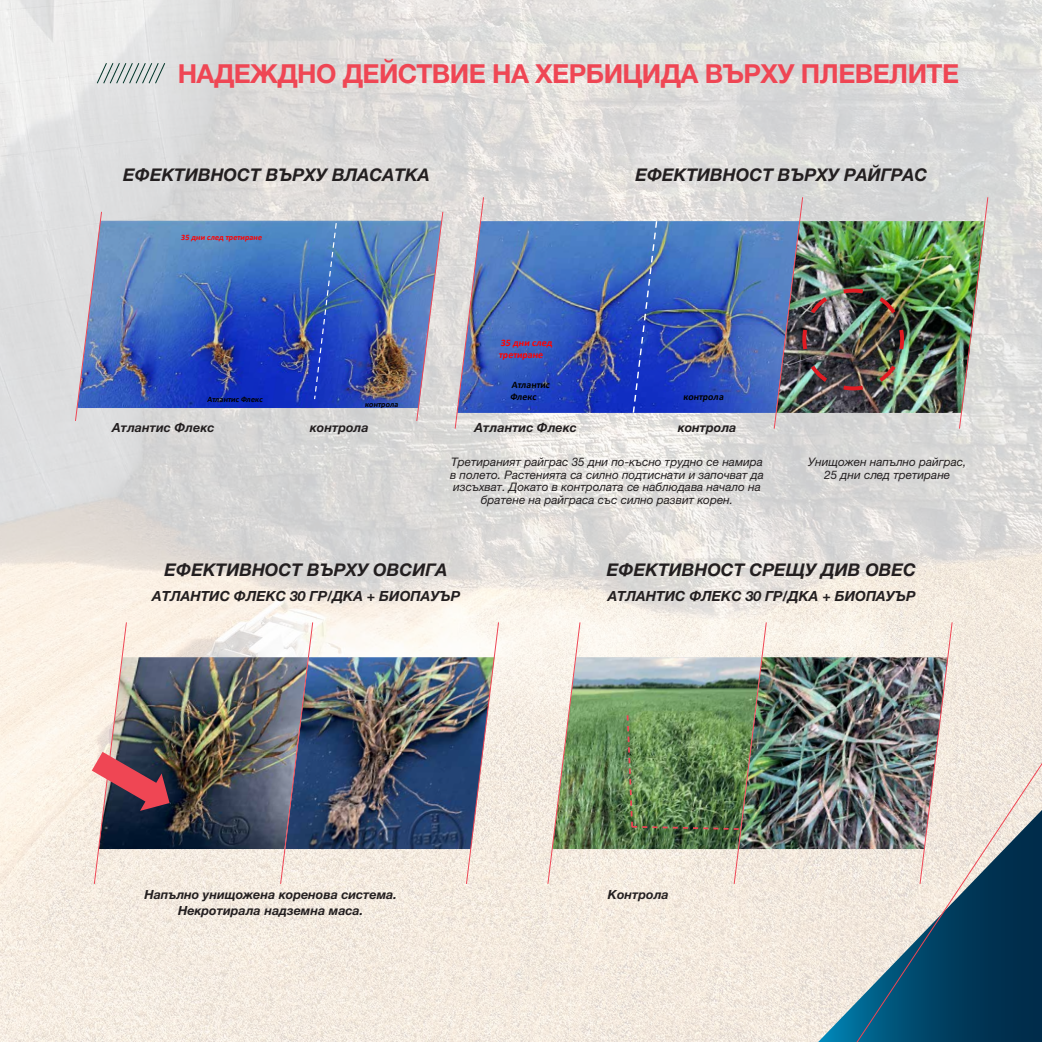
<style>
.page{position:relative;width:1042px;height:1042px;background:#fff}
.page>*{position:absolute;margin:0;border:0;box-sizing:border-box;transform-origin:0 0}
.t1{font:700 26.25px "Helvetica Neue LTW1 G";letter-spacing:-.02em;color:#ef4654}
.t2{font:italic 700 17.5px "Helvetica Neue OT";color:#231f20}
.t3{font:italic 700 14px "Helvetica Neue OT";color:#231f20}
.t4{font:italic 700 12.6px/15.4px "Helvetica Neue OT";color:#231f20;text-align:center}
.t5{font:italic 11.72px/13px "Helvetica Neue OT";color:#231f20;text-align:center}
.t6{font:700 9.97px/12.1px "Calibri";color:#000}
.t7{font:700 9.97px/12.1px "Calibri";color:#f00}
.t8{font:700 8.22px "Calibri";color:#000}
.t9{font:700 8.22px "Calibri";color:#f00}
</style>
<div class="page">
<img style="left:0;top:0;width:1042px;height:1042px">
<svg style="left:744px;top:714px;width:298px;height:328px;background:#95a5ab"></svg>
<svg style="left:96px;top:62px;width:70px;height:22px;background:#c2cac9"></svg>
<img style="left:102px;top:221px;width:314px;height:187px">
<svg style="left:313px;top:222px;width:24px;height:178px;background:#325bc1"></svg>
<svg style="left:75px;top:211px;width:27px;height:210px;background:#a6afcc"></svg>
<svg style="left:416px;top:211px;width:27px;height:210px;background:#a5aec8"></svg>
<img style="left:484px;top:221px;width:289px;height:192px">
<svg style="left:631px;top:221px;width:27px;height:192px;background:#3055c0"></svg>
<img style="left:906px;top:221px;width:53px;height:192px">
<img style="left:170px;top:657px;width:110px;height:192px">
<img style="left:581px;top:657px;width:45px;height:192px">
<img style="left:313px;top:657px;width:153px;height:192px">
<img style="left:767px;top:657px;width:152px;height:192px">
<img style="left:454px;top:197px;width:30px;height:232px">
<img style="left:773px;top:197px;width:133px;height:232px">
<img style="left:959px;top:197px;width:29px;height:232px">
<svg style="left:547px;top:621px;width:34px;height:263px;background:#c8c9b2"></svg>
<img style="left:280px;top:621px;width:33px;height:263px">
<img style="left:466px;top:621px;width:33px;height:263px">
<img style="left:919px;top:621px;width:34px;height:263px">
<img style="left:92px;top:621px;width:78px;height:263px">
<img style="left:626px;top:621px;width:141px;height:263px">
<h1 class="t1" style="left:178px;top:58px;width:783px">НАДЕЖДНО ДЕЙСТВИЕ НА ХЕРБИЦИДА ВЪРХУ ПЛЕВЕЛИТЕ</h1>
<h2 class="t2" style="left:123px;top:164px;width:308px">ЕФЕКТИВНОСТ ВЪРХУ ВЛАСАТКА</h2>
<p class="t9" style="left:181px;top:232px;width:84px">35 дни след третиране</p>
<p class="t8" style="left:207px;top:393px;width:58px">Атлантис Флекс</p>
<p class="t8" style="left:365px;top:399px;width:36px">контрола</p>
<p class="t7" style="left:499px;top:336px;width:56px">35 дни след третиране</p>
<p class="t6" style="left:510px;top:378px;width:43px">Атлантис<br>Флекс</p>
<h2 class="t2" style="left:635px;top:164px;width:294px">ЕФЕКТИВНОСТ ВЪРХУ РАЙГРАС</h2>
<p class="t6" style="left:683px;top:390px;width:44px">контрола</p>
<p class="t4" style="left:112px;top:419px;width:104px">Атлантис Флекс</p>
<p class="t4" style="left:310px;top:419px;width:60px">контрола</p>
<p class="t4" style="left:475px;top:419px;width:104px">Атлантис Флекс</p>
<p class="t4" style="left:678px;top:419px;width:60px">контрола</p>
<p class="t5" style="left:450px;top:455px;width:315px">Третираният райграс 35 дни по-късно трудно се намира в полето. Растенията са силно подтиснати и започват да изсъхват. Докато в контролата се наблюдава начало на братене на райграса със силно развит корен.</p>
<p class="t5" style="left:808px;top:455px;width:160px">Унищожен напълно райграс,<br>25 дни след третиране</p>
<h2 class="t2" style="left:165px;top:559px;width:284px">ЕФЕКТИВНОСТ ВЪРХУ ОВСИГА</h2>
<p class="t3" style="left:152px;top:587px;width:309px">АТЛАНТИС ФЛЕКС 30 ГР/ДКА + БИОПАУЪР</p>
<h2 class="t2" style="left:607px;top:559px;width:311px">ЕФЕКТИВНОСТ СРЕЩУ ДИВ ОВЕС</h2>
<p class="t3" style="left:608px;top:587px;width:309px">АТЛАНТИС ФЛЕКС 30 ГР/ДКА + БИОПАУЪР</p>
<p class="t4" style="left:144px;top:887px;width:254px">Напълно унищожена коренова система.<br>Некротирала надземна маса.</p>
<p class="t4" style="left:608px;top:887px;width:62px">Контрола</p>
</div>
